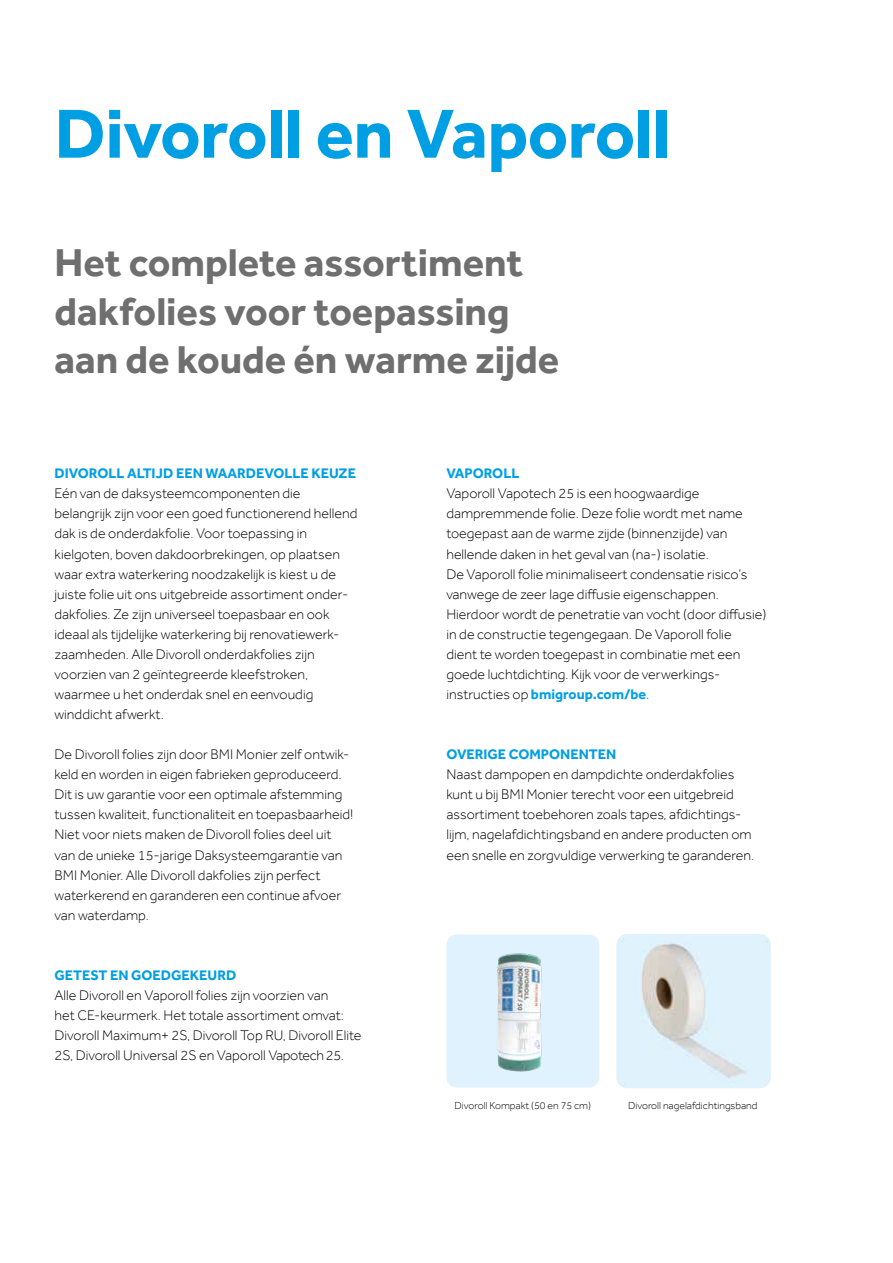
<style>
.page{position:relative;width:893px;height:1263px;background:#fff}
.page>*{position:absolute;margin:0;border:0;box-sizing:border-box;transform-origin:0 0}
.t1{font:700 71.7px "Effra";letter-spacing:-.01em;color:#009fe3}
.t2{font:700 40.05px/48.2px "Effra";letter-spacing:-.005em;color:#706f6f}
.t3{font:300 14.4px/20.1px "Effra";color:#000}
.t4{font:700 14.4px "Effra";color:#009fe3}
.t5{font:300 10.5px "Effra";color:#000}
.s1{font-weight:700;color:#009fe3}
</style>
<div class="page">
<div style="left:446px;top:934px;width:153px;height:153px;background:#e0f2fd;border-radius:10px"></div>
<img style="left:472px;top:934px;width:102px;height:138px">
<img style="left:619px;top:937px;width:149px;height:148px">
<div style="left:616px;top:934px;width:155px;height:154px;border:2px solid #e0f2fd;border-radius:10px"></div>
<h1 class="t1" style="left:55px;top:90px;width:617px">Divoroll en Vaporoll</h1>
<h2 class="t2" style="left:55px;top:238px;width:506px">Het complete assortiment dakfolies voor toepassing aan de koude én warme zijde</h2>
<p class="t4" style="left:55px;top:465px;width:303px">DIVOROLL ALTIJD EEN WAARDEVOLLE KEUZE</p>
<p class="t3" style="left:55px;top:483px;width:304px">Eén van de daksysteemcomponenten die belangrijk zijn voor een goed functionerend hellend dak is de onderdakfolie. Voor toepassing in kielgoten, boven dakdoorbrekingen, op plaatsen waar extra waterkering noodzakelijk is kiest u de juiste folie uit ons uitgebreide assortiment onder&shy;dakfolies. Ze zijn universeel toepasbaar en ook ideaal als tijdelijke waterkering bij renovatiewerk&shy;zaamheden. Alle Divoroll onderdakfolies zijn voorzien van 2 geïntegreerde kleefstroken, waarmee u het onderdak snel en eenvoudig winddicht afwerkt.</p>
<p class="t3" style="left:55px;top:744px;width:300px">De Divoroll folies zijn door BMI Monier zelf ontwik&shy;keld en worden in eigen fabrieken geproduceerd.<br>Dit is uw garantie voor een optimale afstemming tussen kwaliteit, functionaliteit en toepasbaarheid!<br>Niet voor niets maken de Divoroll folies deel uit van de unieke 15-jarige Daksysteemgarantie van BMI Monier. Alle Divoroll dakfolies zijn perfect waterkerend en garanderen een continue afvoer van waterdamp.</p>
<p class="t4" style="left:55px;top:966px;width:183px">GETEST EN GOEDGEKEURD</p>
<p class="t3" style="left:55px;top:985px;width:309px">Alle Divoroll en Vaporoll folies zijn voorzien van<br>het CE-keurmerk. Het totale assortiment omvat:<br>Divoroll Maximum+ 2S, Divoroll Top RU, Divoroll Elite 2S, Divoroll Universal 2S en Vaporoll Vapotech 25.</p>
<p class="t4" style="left:446px;top:465px;width:74px">VAPOROLL</p>
<p class="t3" style="left:446px;top:483px;width:322px">Vaporoll Vapotech 25 is een hoogwaardige dampremmende folie. Deze folie wordt met name toegepast aan de warme zijde (binnenzijde) van hellende daken in het geval van (na-) isolatie.<br>De Vaporoll folie minimaliseert condensatie risico’s vanwege de zeer lage diffusie eigenschappen.<br>Hierdoor wordt de penetratie van vocht (door diffusie) in de constructie tegengegaan. De Vaporoll folie<br>dient te worden toegepast in combinatie met een goede luchtdichting. Kijk voor de verwerkings&shy;instructies op <span class="s1">bmigroup.com/be</span>.</p>
<p class="t4" style="left:446px;top:746px;width:172px">OVERIGE COMPONENTEN</p>
<p class="t3" style="left:446px;top:764px;width:309px">Naast dampopen en dampdichte onderdakfolies kunt u bij BMI Monier terecht voor een uitgebreid assortiment toebehoren zoals tapes, afdichtings&shy;lijm, nagelafdichtingsband en andere producten om een snelle en zorgvuldige verwerking te garanderen.</p>
<p class="t5" style="left:455px;top:1099px;width:138px">Divoroll Kompakt (50 en 75 cm)</p>
<p class="t5" style="left:628px;top:1099px;width:131px">Divoroll nagelafdichtingsband</p>
</div>
